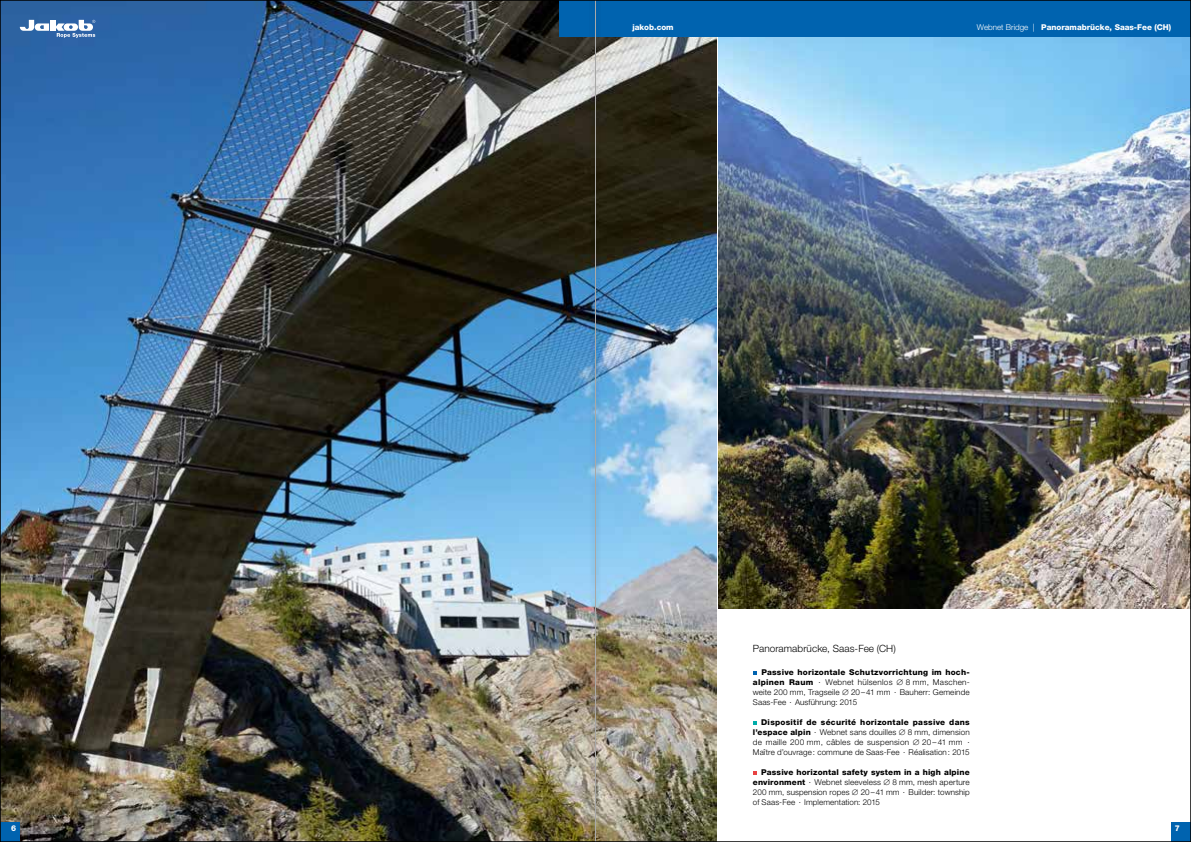
<style>
.page{position:relative;width:1191px;height:842px;background:#fff}
.page>*{position:absolute;margin:0;border:0;box-sizing:border-box;transform-origin:0 0}
.t1{font:300 10px "Helvetica Neue LT Pro";letter-spacing:.005em;color:#000}
.t2{font:300 8px/10px "Helvetica Neue LT Pro";letter-spacing:.015em;color:#000;text-align:justify}
.t3{font:800 8px "Helvetica Neue LT Pro";color:#fff}
.s1{font-weight:300}
.s2{font-weight:800}
</style>
<div class="page">
<img style="left:2px;top:2px;width:714px;height:838px">
<img style="left:719px;top:37px;width:470px;height:571px">
<svg style="left:753px;top:671px;width:4px;height:4px"></svg>
<svg style="left:753px;top:721px;width:4px;height:4px"></svg>
<svg style="left:753px;top:771px;width:4px;height:4px"></svg>
<div style="left:1171px;top:822px;width:20px;height:20px;background:#0063af"></div>
<div style="left:0;top:822px;width:20px;height:20px;background:#0063af"></div>
<div style="left:595px;top:0;width:596px;height:37px;background:#0063af"></div>
<div style="left:50px;top:20px;width:5px;height:11px;background:#fff"></div>
<svg style="left:20px;top:20px;width:29px;height:11px"></svg>
<svg style="left:55px;top:20px;width:40px;height:18px"></svg>
<div style="left:558px;top:0;width:37px;height:37px;background:#0063af"></div>
<div style="left:590px;top:0;width:11px;height:842px;background:#000;opacity:.5"></div>
<hr style="left:595px;top:0;width:1px;height:842px;background:#a8a8a7">
<p class="t3" style="left:632px;top:23px;width:43px">jakob.com</p>
<p class="t3" style="left:976px;top:23px;width:196px"><span class="s1">Webnet Bridge |</span> Panoramabrücke, Saas-Fee (CH)</p>
<p class="t1" style="left:753px;top:643px;width:144px">Panoramabrücke, Saas-Fee (CH)</p>
<p class="t2" style="left:753px;top:667px;width:218px;text-align:left;text-indent:8px"><span class="s2">Passive horizontale Schutzvorrichtung im hoch&shy;alpinen Raum</span> ∙ Webnet hülsenlos ∅ 8 mm, Maschen&shy;weite 200 mm, Tragseile ∅ 20–41 mm ∙ Bauherr: Gemeinde Saas‑Fee ∙ Ausführung: 2015</p>
<p class="t2" style="left:753px;top:717px;width:218px;text-indent:8px"><span class="s2">Dispositif de sécurité horizontale passive dans l’espace alpin</span> ∙ Webnet sans douilles ∅ 8 mm, dimension de maille 200 mm, câbles de suspension ∅ 20 – 41 mm ∙ Maître d’ouvrage: commune de Saas-Fee · Réalisation: 2015</p>
<p class="t2" style="left:753px;top:767px;width:218px;text-indent:8px"><span class="s2">Passive horizontal safety system in a high alpine environment</span> ∙ Webnet sleeveless ∅ 8 mm, mesh aperture 200 mm, suspension ropes ∅ 20–41 mm ∙ Builder: township of Saas-Fee · Implementation: 2015</p>
<p class="t3" style="left:11px;top:824px;width:7px">6</p>
<p class="t3" style="left:1174px;top:824px;width:7px">7</p>
</div>
